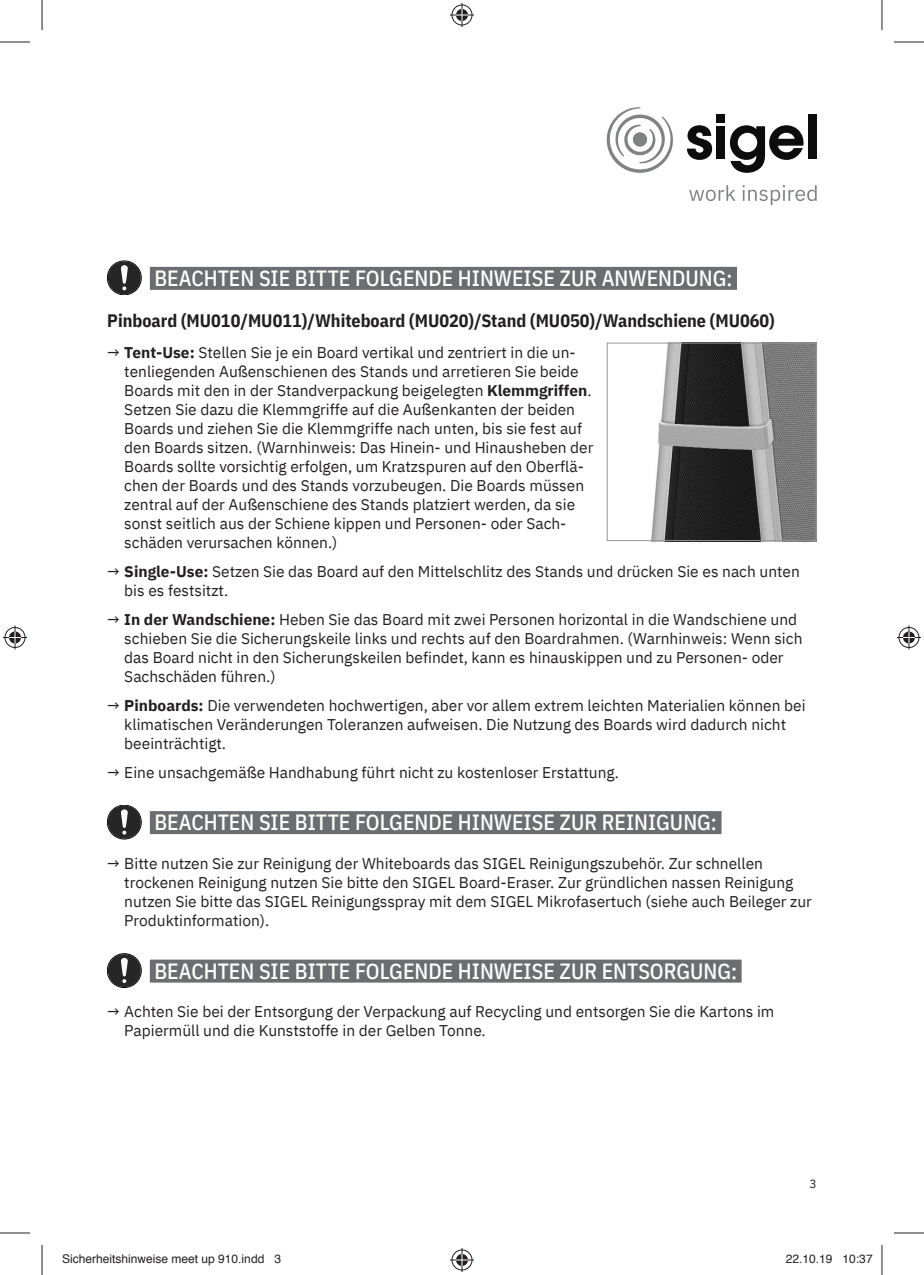
<style>
.page{position:relative;width:924px;height:1275px;background:#fff}
.page>*{position:absolute;margin:0;border:0;box-sizing:border-box;transform-origin:0 0}
.t1{font:500 22px "IBM Plex Sans Cond";color:#fff}
.t2{font:700 18px "IBM Plex Sans Cond";color:#231f20}
.t3{font:15.6px/19px "IBM Plex Sans";color:#231f20}
.t4{font:12px "Helvetica";color:#231f20}
.t5{font:12px "IBM Plex Sans";color:#231f20}
.s1{font-weight:700}
</style>
<div class="page">
<svg style="left:686px;top:125px;width:25px;height:35px"></svg>
<div style="left:716px;top:126px;width:9px;height:33px;background:#0c0c0c"></div>
<div style="left:807px;top:115px;width:9px;height:44px;background:#0c0c0c"></div>
<div style="left:716px;top:115px;width:9px;height:8px;background:#0c0c0c"></div>
<svg style="left:606px;top:107px;width:66px;height:66px"></svg>
<svg style="left:729px;top:125px;width:74px;height:48px"></svg>
<svg style="left:689px;top:185px;width:127px;height:20px"></svg>
<div style="left:150px;top:267px;width:586px;height:23px;background:#6c6d70"></div>
<div style="left:150px;top:811px;width:571px;height:23px;background:#6c6d70"></div>
<div style="left:150px;top:959px;width:591px;height:23px;background:#6c6d70"></div>
<div style="left:107px;top:261px;width:34px;height:34px;border:1px solid #020202;border-radius:50%"></div>
<svg style="left:107px;top:261px;width:34px;height:33px"></svg>
<div style="left:107px;top:805px;width:34px;height:34px;border:1px solid #020202;border-radius:50%"></div>
<svg style="left:107px;top:805px;width:34px;height:33px"></svg>
<svg style="left:107px;top:953px;width:34px;height:34px"></svg>
<img style="left:651px;top:344px;width:163px;height:195px">
<div style="left:606px;top:342px;width:210px;height:199px;border:1px solid #939598"></div>
<hr style="left:0;top:42px;width:30px;height:1px;background:#231f20">
<hr style="left:893px;top:42px;width:30px;height:1px;background:#231f20">
<hr style="left:0;top:1232px;width:30px;height:1px;background:#231f20">
<hr style="left:893px;top:1232px;width:30px;height:1px;background:#231f20">
<hr style="left:42px;top:0;width:1px;height:30px;background:#231f20">
<hr style="left:42px;top:1245px;width:1px;height:30px;background:#231f20">
<hr style="left:881px;top:0;width:1px;height:30px;background:#231f20">
<hr style="left:881px;top:1245px;width:1px;height:30px;background:#231f20">
<svg style="left:450px;top:3px;width:24px;height:24px"></svg>
<svg style="left:450px;top:1248px;width:24px;height:24px"></svg>
<svg style="left:3px;top:625px;width:24px;height:24px"></svg>
<svg style="left:897px;top:625px;width:23px;height:24px"></svg>
<h1 class="t1" style="left:154px;top:261px;width:579px">BEACHTEN SIE BITTE FOLGENDE HINWEISE ZUR ANWENDUNG:</h1>
<p class="t2" style="left:107px;top:307px;width:668px">Pinboard (MU010/MU011)/Whiteboard (MU020)/Stand (MU050)/Wandschiene (MU060)</p>
<p class="t3" style="left:124px;top:341px;width:470px;text-indent:-17px">→ <span class="s1">Tent-Use:</span> Stellen Sie je ein Board vertikal und zentriert in die un&shy;tenliegenden Außenschienen des Stands und arretieren Sie beide Boards mit den in der Standverpackung beigelegten <span class="s1">Klemmgriffen</span>.<br>Setzen Sie dazu die Klemmgriffe auf die Außenkanten der beiden Boards und ziehen Sie die Klemmgriffe nach unten, bis sie fest auf den Boards sitzen. (Warnhinweis: Das Hinein- und Hinausheben der Boards sollte vorsichtig erfolgen, um Kratzspuren auf den Oberflä&shy;chen der Boards und des Stands vorzubeugen. Die Boards müssen zentral auf der Außenschiene des Stands platziert werden, da sie sonst seitlich aus der Schiene kippen und Personen- oder Sach&shy;schäden verursachen können.)</p>
<p class="t3" style="left:124px;top:560px;width:676px;text-indent:-17px">→ <span class="s1">Single-Use:</span> Setzen Sie das Board auf den Mittelschlitz des Stands und drücken Sie es nach unten bis es festsitzt.</p>
<p class="t3" style="left:124px;top:608px;width:679px;text-indent:-17px">→ <span class="s1">In der Wandschiene:</span> Heben Sie das Board mit zwei Personen horizontal in die Wandschiene und schieben Sie die Sicherungskeile links und rechts auf den Boardrahmen. (Warnhinweis: Wenn sich das Board nicht in den Sicherungskeilen befindet, kann es hinauskippen und zu Personen- oder Sachschäden führen.)</p>
<p class="t3" style="left:124px;top:694px;width:682px;text-indent:-17px">→ <span class="s1">Pinboards:</span> Die verwendeten hochwertigen, aber vor allem extrem leichten Materialien können bei klimatischen Veränderungen Toleranzen aufweisen. Die Nutzung des Boards wird dadurch nicht beeinträchtigt.</p>
<p class="t3" style="left:107px;top:761px;width:513px">→ Eine unsachgemäße Handhabung führt nicht zu kostenloser Erstattung.</p>
<h1 class="t1" style="left:154px;top:805px;width:563px">BEACHTEN SIE BITTE FOLGENDE HINWEISE ZUR REINIGUNG:</h1>
<p class="t3" style="left:124px;top:852px;width:688px;text-indent:-17px">→ Bitte nutzen Sie zur Reinigung der Whiteboards das SIGEL Reinigungszubehör. Zur schnellen trockenen Reinigung nutzen Sie bitte den SIGEL Board-Eraser. Zur gründlichen nassen Reinigung nutzen Sie bitte das SIGEL Reinigungsspray mit dem SIGEL Mikrofasertuch (siehe auch Beileger zur Produktinformation).</p>
<h1 class="t1" style="left:154px;top:953px;width:584px">BEACHTEN SIE BITTE FOLGENDE HINWEISE ZUR ENTSORGUNG:</h1>
<p class="t3" style="left:124px;top:1001px;width:651px;text-indent:-17px">→ Achten Sie bei der Entsorgung der Verpackung auf Recycling und entsorgen Sie die Kartons im<br>Papiermüll und die Kunststoffe in der Gelben Tonne.</p>
<p class="t5" style="left:809px;top:1175px;width:9px">3</p>
<p class="t4" style="left:62px;top:1249px;width:220px">Sicherheitshinweise meet up 910.indd 3</p>
<p class="t4" style="left:785px;top:1249px;width:88px">22.10.19 10:37</p>
</div>
